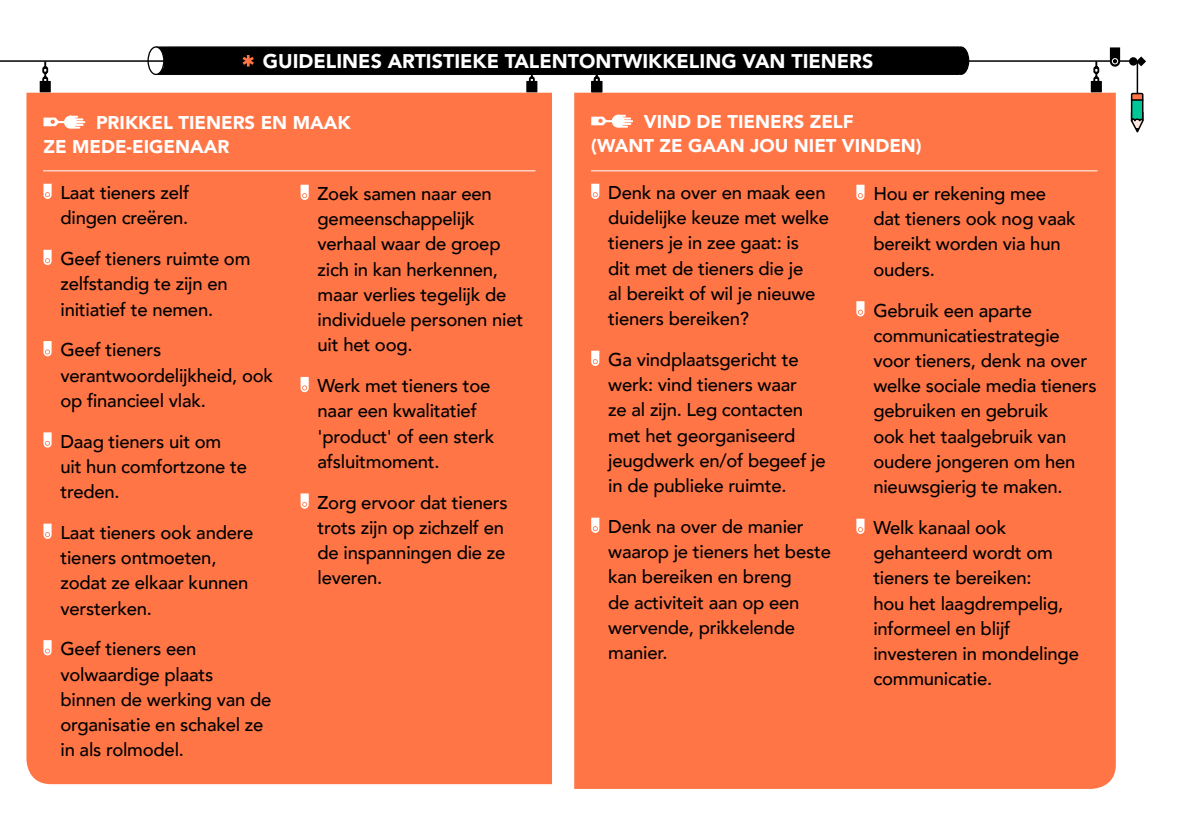
<style>
.page{position:relative;width:1191px;height:840px;background:#fff}
.page>*{position:absolute;margin:0;border:0;box-sizing:border-box;transform-origin:0 0}
.t1{font:900 19.6px "Avenir LT Std";color:#fff}
.t2{font:500 18.4px/25.2px "Avenir";letter-spacing:-.015em;color:#000}
.t3{font:900 18.4px/24.6px "Avenir";color:#fff}
</style>
<div class="page">
<div style="left:953px;top:47px;width:15px;height:27px;background:#000;border-radius:50%"></div>
<div style="left:952px;top:46px;width:17px;height:29px;border:1px solid #000;border-radius:50%"></div>
<svg style="left:148px;top:47px;width:16px;height:27px"></svg>
<div style="left:147px;top:46px;width:17px;height:29px;border:1px solid #000;border-radius:50%"></div>
<div style="left:26px;top:93px;width:526px;height:690px;background:#ff7546"></div>
<svg style="left:43px;top:184px;width:9px;height:15px"></svg>
<svg style="left:43px;top:250px;width:9px;height:15px"></svg>
<svg style="left:43px;top:341px;width:9px;height:15px"></svg>
<svg style="left:43px;top:432px;width:9px;height:15px"></svg>
<svg style="left:43px;top:523px;width:9px;height:15px"></svg>
<svg style="left:43px;top:639px;width:9px;height:16px"></svg>
<svg style="left:300px;top:185px;width:9px;height:15px"></svg>
<svg style="left:300px;top:377px;width:9px;height:15px"></svg>
<svg style="left:300px;top:493px;width:9px;height:15px"></svg>
<div style="left:574px;top:93px;width:541px;height:695px;background:#ff7546"></div>
<svg style="left:591px;top:184px;width:8px;height:15px"></svg>
<svg style="left:591px;top:350px;width:8px;height:16px"></svg>
<svg style="left:591px;top:517px;width:8px;height:15px"></svg>
<svg style="left:856px;top:185px;width:8px;height:15px"></svg>
<svg style="left:856px;top:301px;width:8px;height:15px"></svg>
<svg style="left:856px;top:518px;width:8px;height:15px"></svg>
<div style="left:42px;top:66px;width:6px;height:8px;border:2px solid #000;border-radius:2px"></div>
<div style="left:42px;top:76px;width:6px;height:8px;border:2px solid #000;border-radius:2px"></div>
<svg style="left:44px;top:62px;width:2px;height:17px"></svg>
<div style="left:40px;top:81px;width:11px;height:11px;background:#000"></div>
<div style="left:529px;top:76px;width:6px;height:8px;border:2px solid #000;border-radius:2px"></div>
<div style="left:526px;top:81px;width:11px;height:11px;background:#000"></div>
<div style="left:594px;top:76px;width:5px;height:8px;border:2px solid #000;border-radius:2px"></div>
<svg style="left:155px;top:46px;width:805px;height:33px;background:#242424"></svg>
<div style="left:591px;top:81px;width:11px;height:11px;background:#000"></div>
<div style="left:1093px;top:66px;width:6px;height:8px;border:2px solid #000;border-radius:2px"></div>
<div style="left:1093px;top:76px;width:6px;height:8px;border:2px solid #000;border-radius:2px"></div>
<svg style="left:1095px;top:62px;width:2px;height:17px"></svg>
<div style="left:1090px;top:81px;width:11px;height:11px;background:#000"></div>
<svg style="left:73px;top:116px;width:12px;height:12px"></svg>
<div style="left:64px;top:116px;width:13px;height:12px;background:#fff;border-radius:6px"></div>
<hr style="left:55px;top:121px;width:28px;height:2px;background:#fff">
<svg style="left:43px;top:117px;width:16px;height:9px"></svg>
<svg style="left:620px;top:115px;width:13px;height:13px"></svg>
<div style="left:612px;top:115px;width:12px;height:13px;background:#fff;border-radius:6px"></div>
<hr style="left:603px;top:120px;width:27px;height:2px;background:#fff">
<svg style="left:591px;top:117px;width:16px;height:8px"></svg>
<hr style="left:43px;top:170px;width:492px;height:1px;background:#fff">
<hr style="left:591px;top:170px;width:506px;height:1px;background:#fff">
<hr style="left:0;top:60px;width:203px;height:2px;background:#000">
<hr style="left:891px;top:60px;width:242px;height:2px;background:#000">
<div style="left:1131px;top:93px;width:11px;height:8px;background:#ff7546"></div>
<div style="left:1130px;top:93px;width:13px;height:9px;border:2px solid #000"></div>
<svg style="left:1130px;top:98px;width:14px;height:35px"></svg>
<hr style="left:1136px;top:62px;width:2px;height:32px;background:#000">
<div style="left:1129px;top:57px;width:8px;height:9px;background:#000;border-radius:50%"></div>
<svg style="left:1136px;top:56px;width:10px;height:10px"></svg>
<svg style="left:1109px;top:47px;width:11px;height:20px"></svg>
<p class="t1" style="left:263px;top:49px;width:612px">GUIDELINES ARTISTIEKE TALENTONTWIKKELING VAN TIENERS</p>
<p class="t3" style="left:43px;top:109px;width:309px;text-indent:53px">PRIKKEL TIENERS EN MAAK<br>ZE MEDE-EIGENAAR</p>
<p class="t3" style="left:591px;top:108px;width:332px;text-indent:53px">VIND DE TIENERS ZELF<br>(WANT ZE GAAN JOU NIET VINDEN)</p>
<p class="t2" style="left:60px;top:179px;width:130px">Laat tieners zelf dingen creëren.</p>
<p class="t2" style="left:60px;top:245px;width:191px">Geef tieners ruimte om zelfstandig te zijn en initiatief te nemen.</p>
<p class="t2" style="left:60px;top:336px;width:214px">Geef tieners verantwoordelijkheid, ook op financieel vlak.</p>
<p class="t2" style="left:60px;top:427px;width:188px">Daag tieners uit om<br>uit hun comfortzone te treden.</p>
<p class="t2" style="left:60px;top:518px;width:194px">Laat tieners ook andere tieners ontmoeten, zodat ze elkaar kunnen versterken.</p>
<p class="t2" style="left:60px;top:635px;width:213px">Geef tieners een volwaardige plaats binnen de werking van de organisatie en schakel ze in als rolmodel.</p>
<p class="t2" style="left:317px;top:180px;width:207px">Zoek samen naar een gemeenschappelijk verhaal waar de groep zich in kan herkennen, maar verlies tegelijk de individuele personen niet uit het oog.</p>
<p class="t2" style="left:317px;top:372px;width:178px">Werk met tieners toe naar een kwalitatief 'product' of een sterk afsluitmoment.</p>
<p class="t2" style="left:317px;top:488px;width:192px">Zorg ervoor dat tieners trots zijn op zichzelf en de inspanningen die ze leveren.</p>
<p class="t2" style="left:608px;top:179px;width:222px">Denk na over en maak een duidelijke keuze met welke tieners je in zee gaat: is<br>dit met de tieners die je<br>al bereikt of wil je nieuwe tieners bereiken?</p>
<p class="t2" style="left:608px;top:346px;width:219px">Ga vindplaatsgericht te werk: vind tieners waar<br>ze al zijn. Leg contacten met het georganiseerd jeugdwerk en/of begeef je in de publieke ruimte.</p>
<p class="t2" style="left:608px;top:512px;width:224px">Denk na over de manier waarop je tieners het beste kan bereiken en breng<br>de activiteit aan op een wervende, prikkelende manier.</p>
<p class="t2" style="left:873px;top:180px;width:204px">Hou er rekening mee dat tieners ook nog vaak bereikt worden via hun ouders.</p>
<p class="t2" style="left:873px;top:296px;width:225px">Gebruik een aparte communicatiestrategie voor tieners, denk na over welke sociale media tieners gebruiken en gebruik<br>ook het taalgebruik van oudere jongeren om hen nieuwsgierig te maken.</p>
<p class="t2" style="left:873px;top:513px;width:207px">Welk kanaal ook gehanteerd wordt om tieners te bereiken:<br>hou het laagdrempelig, informeel en blijf investeren in mondelinge communicatie.</p>
</div>
